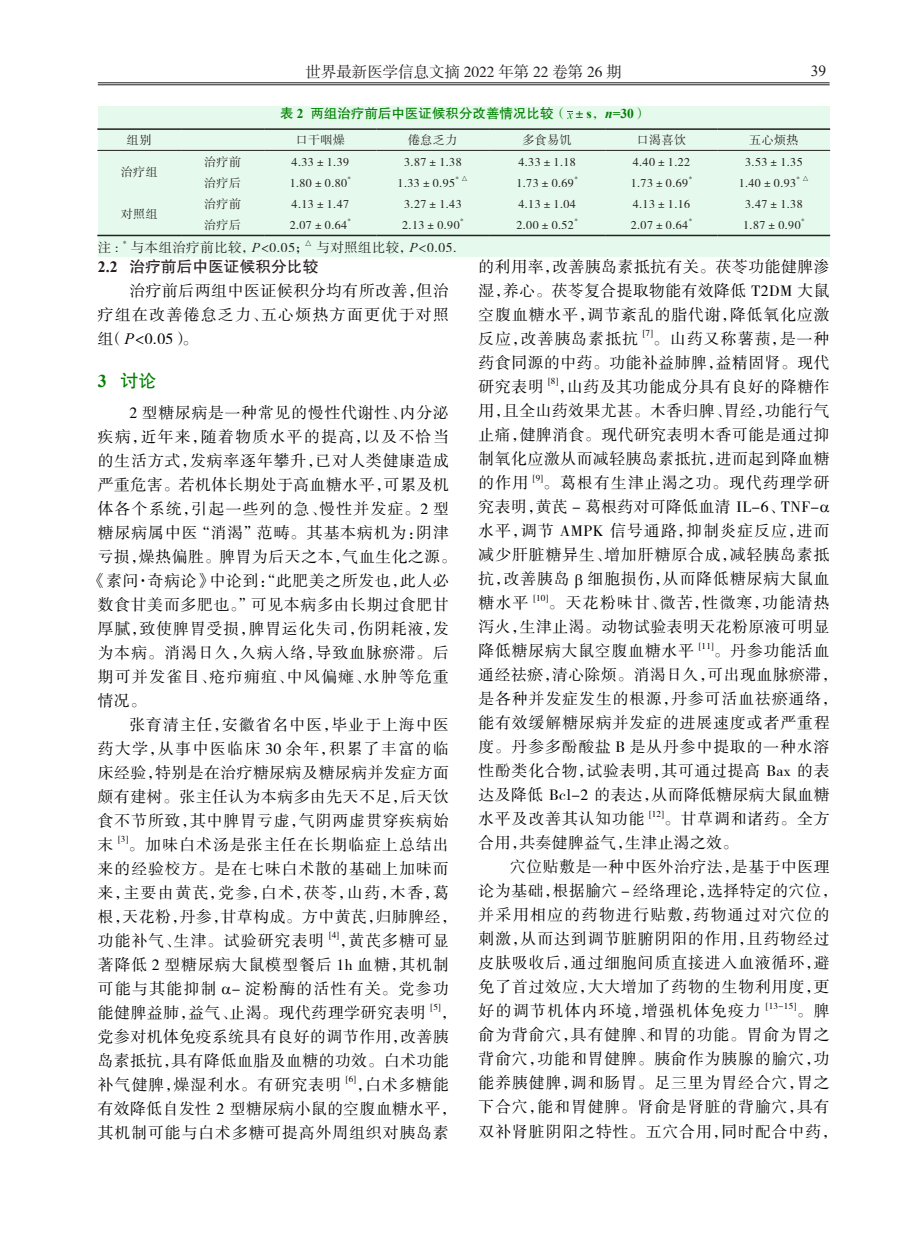
<style>
.page{position:relative;width:919px;height:1238px;background:#fff}
.page>*{position:absolute;margin:0;border:0;box-sizing:border-box;transform-origin:0 0}
._0{font:18px "FZHTK GBK1 0";color:#008000}
.正文{font:15.75px/24px "FZSSK GBK1 0";letter-spacing:.065em;color:#000;text-align:justify}
.正文-2{font:15.75px/24px "FZSSK GBK1 0";letter-spacing:.035em;color:#000}
.正文-3{font:15.75px "FZSSK GBK1 0";letter-spacing:.04em;color:#000}
.正文-4{font:15.75px "FZSSK GBK1 0";letter-spacing:.09em;color:#000}
.正文-5{font:15.75px/24px "FZSSK GBK1 0";letter-spacing:.03em;color:#000}
.正文-6{font:15.75px "FZSSK GBK1 0";letter-spacing:.045em;color:#000}
._0_0{font:15.75px "FZHTK GBK1 0";color:#231f20}
.t1{font:15.45px "FZSSJW GB1 0";color:#231f20}
.t2{font:15.45px "Times New Roman";color:#231f20}
.表格注释_通栏{font:13.5px "FZSSK GBK1 0";letter-spacing:.035em;color:#231f20}
.表标题__通栏{font:13.5px "FZHTK GBK1 0";color:#008000}
.表内文字{font:12px "FZSSK GBK1 0";letter-spacing:.04em;color:#231f20}
.正文-7{font:9.15px "FZSSK GBK1 0";letter-spacing:.03em;color:#000}
.表格注释_通栏-2{font:7.8px "FZSSK GBK1 0";color:#231f20}
.表内文字-2{font:7.05px "FZSSK GBK1 0";color:#231f20}
.s1{font-family:"Times New Roman";font-weight:700}
.s2{font-family:"FZSSK GBK1 0"}
.s3{font-family:"Times New Roman";font-weight:700;font-style:italic}
.s4{font-family:"Times New Roman";font-style:italic}
</style>
<div class="page">
<hr style="left:98px;top:82px;width:731px;height:1px;background:#231f20">
<hr style="left:98px;top:84px;width:731px;height:1px;background:#231f20">
<div style="left:98px;top:106px;width:731px;height:150px;background:#e5f9ec"></div>
<svg style="left:567px;top:113px;width:6px;height:6px"></svg>
<hr style="left:97px;top:150px;width:84px;height:1px;background:#231f20">
<hr style="left:181px;top:150px;width:83px;height:1px;background:#231f20">
<hr style="left:264px;top:150px;width:112px;height:1px;background:#231f20">
<hr style="left:376px;top:150px;width:113px;height:1px;background:#231f20">
<hr style="left:489px;top:150px;width:116px;height:1px;background:#231f20">
<hr style="left:605px;top:150px;width:112px;height:1px;background:#231f20">
<hr style="left:717px;top:150px;width:113px;height:1px;background:#231f20">
<hr style="left:97px;top:128px;width:84px;height:2px;background:#231f20">
<hr style="left:181px;top:128px;width:83px;height:2px;background:#231f20">
<hr style="left:264px;top:128px;width:112px;height:2px;background:#231f20">
<hr style="left:376px;top:128px;width:113px;height:2px;background:#231f20">
<hr style="left:489px;top:128px;width:116px;height:2px;background:#231f20">
<hr style="left:605px;top:128px;width:112px;height:2px;background:#231f20">
<hr style="left:717px;top:128px;width:113px;height:2px;background:#231f20">
<hr style="left:97px;top:235px;width:84px;height:1px;background:#231f20">
<hr style="left:181px;top:235px;width:83px;height:1px;background:#231f20">
<hr style="left:264px;top:235px;width:112px;height:1px;background:#231f20">
<hr style="left:376px;top:235px;width:113px;height:1px;background:#231f20">
<hr style="left:489px;top:235px;width:116px;height:1px;background:#231f20">
<hr style="left:605px;top:235px;width:112px;height:1px;background:#231f20">
<hr style="left:717px;top:235px;width:113px;height:1px;background:#231f20">
<p class="t1" style="left:305px;top:63px;width:318px">世界最新医学信息文摘 2022 年第 22 卷第 26 期</p>
<p class="t2" style="left:810px;top:60px;width:17px">39</p>
<p class="表标题__通栏" style="left:280px;top:106px;width:369px">表 <span class="s1">2</span> 两组治疗前后中医证候积分改善情况比较<span class="s2">（</span> ±<span class="s1">s</span><span class="s2">，</span><span class="s3">n</span><span class="s1">=30</span><span class="s2">）</span></p>
<p class="表内文字" style="left:127px;top:134px;width:26px">组别</p>
<p class="表内文字" style="left:295px;top:134px;width:51px">口干咽燥</p>
<p class="表内文字" style="left:408px;top:134px;width:51px">倦怠乏力</p>
<p class="表内文字" style="left:522px;top:134px;width:51px">多食易饥</p>
<p class="表内文字" style="left:636px;top:134px;width:51px">口渴喜饮</p>
<p class="表内文字" style="left:749px;top:134px;width:51px">五心烦热</p>
<p class="表内文字" style="left:121px;top:166px;width:38px">治疗组</p>
<p class="表内文字" style="left:204px;top:155px;width:38px">治疗前</p>
<p class="表内文字" style="left:291px;top:155px;width:59px">4.33±1.39</p>
<p class="表内文字" style="left:404px;top:155px;width:59px">3.87±1.38</p>
<p class="表内文字" style="left:518px;top:155px;width:59px">4.33±1.18</p>
<p class="表内文字" style="left:632px;top:155px;width:59px">4.40±1.22</p>
<p class="表内文字" style="left:745px;top:155px;width:59px">3.53±1.35</p>
<p class="表内文字" style="left:204px;top:176px;width:38px">治疗后</p>
<p class="表内文字" style="left:290px;top:176px;width:59px">1.80±0.80</p>
<p class="表内文字-2" style="left:455px;top:175px;width:14px">* △</p>
<p class="表内文字-2" style="left:796px;top:175px;width:14px">* △</p>
<p class="表内文字-2" style="left:347px;top:175px;width:5px">*</p>
<p class="表内文字-2" style="left:574px;top:175px;width:5px">*</p>
<p class="表内文字-2" style="left:688px;top:175px;width:5px">*</p>
<p class="表内文字" style="left:397px;top:176px;width:59px">1.33±0.95</p>
<p class="表内文字" style="left:516px;top:176px;width:59px">1.73±0.69</p>
<p class="表内文字" style="left:630px;top:176px;width:59px">1.73±0.69</p>
<p class="表内文字" style="left:738px;top:176px;width:59px">1.40±0.93</p>
<p class="表内文字" style="left:121px;top:208px;width:38px">对照组</p>
<p class="表内文字" style="left:204px;top:197px;width:38px">治疗前</p>
<p class="表内文字" style="left:291px;top:197px;width:59px">4.13±1.47</p>
<p class="表内文字" style="left:404px;top:197px;width:59px">3.27±1.43</p>
<p class="表内文字" style="left:518px;top:197px;width:59px">4.13±1.04</p>
<p class="表内文字" style="left:632px;top:197px;width:59px">4.13±1.16</p>
<p class="表内文字" style="left:745px;top:197px;width:59px">3.47±1.38</p>
<p class="表内文字" style="left:204px;top:218px;width:38px">治疗后</p>
<p class="表内文字" style="left:290px;top:218px;width:59px">2.07±0.64</p>
<p class="表内文字-2" style="left:347px;top:217px;width:5px">*</p>
<p class="表内文字-2" style="left:460px;top:217px;width:5px">*</p>
<p class="表内文字-2" style="left:574px;top:217px;width:5px">*</p>
<p class="表内文字-2" style="left:688px;top:217px;width:5px">*</p>
<p class="表内文字-2" style="left:801px;top:217px;width:5px">*</p>
<p class="表内文字" style="left:516px;top:218px;width:59px">2.00±0.52</p>
<p class="表内文字" style="left:630px;top:218px;width:59px">2.07±0.64</p>
<p class="表内文字" style="left:402px;top:218px;width:59px">2.13±0.90</p>
<p class="表内文字" style="left:743px;top:218px;width:59px">1.87±0.90</p>
<p class="表格注释_通栏" style="left:98px;top:240px;width:22px">注 :</p>
<p class="表格注释_通栏-2" style="left:123px;top:239px;width:5px">*</p>
<p class="表格注释_通栏" style="left:131px;top:240px;width:179px">与本组治疗前比较，<span class="s4">P</span>&lt;0.05；</p>
<p class="表格注释_通栏-2" style="left:304px;top:239px;width:9px">△</p>
<p class="表格注释_通栏" style="left:316px;top:240px;width:141px">与对照组比较，<span class="s4">P</span>&lt;0.05.</p>
<p class="_0_0" style="left:98px;top:258px;width:222px"><span class="s1">2.2</span> 治疗前后中医证候积分比较</p>
<p class="正文" style="left:98px;top:279px;width:352px;text-indent:32px">治疗前后两组中医证候积分均有所改善，但治疗组在改善倦怠乏力、五心烦热方面更优于对照组（<span class="s4">P</span>&lt;0.05）。</p>
<p class="_0" style="left:98px;top:371px;width:60px"><span class="s1">3</span> 讨论</p>
<p class="正文" style="left:129px;top:401px;width:321px">2 型糖尿病是一种常见的慢性代谢性、内分泌</p>
<p class="正文-4" style="left:98px;top:428px;width:352px">疾病，近年来，随着物质水平的提高，以及不恰当</p>
<p class="正文" style="left:98px;top:449px;width:352px">的生活方式，发病率逐年攀升，已对人类健康造成</p>
<p class="正文-3" style="left:98px;top:476px;width:352px">严重危害。若机体长期处于高血糖水平，可累及机</p>
<p class="正文" style="left:98px;top:497px;width:352px">体各个系统，引起一些列的急、慢性并发症。2 型</p>
<p class="正文" style="left:98px;top:521px;width:352px">糖尿病属中医“消渴”范畴。其基本病机为：阴津</p>
<p class="正文-3" style="left:98px;top:548px;width:360px">亏损，燥热偏胜。脾胃为后天之本，气血生化之源。</p>
<p class="正文-6" style="left:90px;top:572px;width:360px">《素问·奇病论》中论到：“此肥美之所发也，此人必</p>
<p class="正文" style="left:98px;top:593px;width:352px">数食甘美而多肥也。”可见本病多由长期过食肥甘</p>
<p class="正文" style="left:98px;top:617px;width:352px">厚腻，致使脾胃受损，脾胃运化失司，伤阴耗液，发</p>
<p class="正文" style="left:98px;top:641px;width:352px">为本病。消渴日久，久病入络，导致血脉瘀滞。后</p>
<p class="正文-4" style="left:98px;top:668px;width:352px">期可并发雀目、疮疖痈疽、中风偏瘫、水肿等危重</p>
<p class="正文" style="left:98px;top:689px;width:50px">情况。</p>
<p class="正文" style="left:98px;top:713px;width:352px;text-indent:32px">张育清主任，安徽省名中医，毕业于上海中医药大学，从事中医临床 30 余年，积累了丰富的临床经验，特别是在治疗糖尿病及糖尿病并发症方面颇有建树。张主任认为本病多由先天不足，后天饮食不节所致，其中脾胃亏虚，气阴两虚贯穿疾病始末</p>
<p class="正文-7" style="left:118px;top:834px;width:12px">[3]</p>
<p class="正文" style="left:98px;top:833px;width:360px;text-align:left;text-indent:31px">。加味白术汤是张主任在长期临症上总结出来的经验校方。是在七味白术散的基础上加味而来，主要由黄芪，党参，白术，茯苓，山药，木香，葛根，天花粉，丹参，甘草构成。方中黄芪，归肺脾经，功能补气、生津。试验研究表明</p>
<p class="正文-7" style="left:329px;top:930px;width:12px">[4]</p>
<p class="正文" style="left:98px;top:929px;width:352px;text-indent:241px">，黄芪多糖可显著降低 2 型糖尿病大鼠模型餐后 1h 血糖，其机制可能与其能抑制 - 淀粉酶的活性有关。党参功能健脾益肺，益气、止渴。现代药理学研究表明</p>
<p class="正文-7" style="left:430px;top:1002px;width:12px">[5]</p>
<p class="正文-2" style="left:98px;top:1001px;width:360px;text-indent:343px">，党参对机体免疫系统具有良好的调节作用，改善胰岛素抵抗，具有降低血脂及血糖的功效。白术功能补气健脾，燥湿利水。有研究表明</p>
<p class="正文-7" style="left:346px;top:1074px;width:12px">[6]</p>
<p class="正文" style="left:98px;top:1073px;width:360px;text-align:left;text-indent:258px">，白术多糖能有效降低自发性 2 型糖尿病小鼠的空腹血糖水平，其机制可能与白术多糖可提高外周组织对胰岛素</p>
<p class="正文" style="left:478px;top:255px;width:352px">的利用率，改善胰岛素抵抗有关。茯苓功能健脾渗湿，养心。茯苓复合提取物能有效降低 T2DM 大鼠空腹血糖水平，调节紊乱的脂代谢，降低氧化应激反应，改善胰岛素抵抗</p>
<p class="正文-7" style="left:642px;top:328px;width:12px">[7]</p>
<p class="正文" style="left:478px;top:327px;width:352px;text-indent:174px">。山药又称薯蓣，是一种药食同源的中药。功能补益肺脾，益精固肾。现代研究表明</p>
<p class="正文-7" style="left:548px;top:376px;width:12px">[8]</p>
<p class="正文" style="left:478px;top:375px;width:352px;text-indent:80px">，山药及其功能成分具有良好的降糖作用，且全山药效果尤甚。木香归脾、胃经，功能行气止痛，健脾消食。现代研究表明木香可能是通过抑制氧化应激从而减轻胰岛素抵抗，进而起到降血糖的作用</p>
<p class="正文-7" style="left:533px;top:472px;width:12px">[9]</p>
<p class="正文" style="left:478px;top:471px;width:352px;text-align:left;text-indent:65px">。葛根有生津止渴之功。现代药理学研究表明，黄芪 - 葛根药对可降低血清 IL-6、TNF-水平，调节 AMPK 信号通路，抑制炎症反应，进而减少肝脏糖异生、增加肝糖原合成，减轻胰岛素抵抗，改善胰岛 细胞损伤，从而降低糖尿病大鼠血糖水平</p>
<p class="正文-7" style="left:533px;top:592px;width:16px">[10]</p>
<p class="正文" style="left:478px;top:591px;width:352px;text-indent:70px">。天花粉味甘、微苦，性微寒，功能清热泻火，生津止渴。动物试验表明天花粉原液可明显降低糖尿病大鼠空腹血糖水平</p>
<p class="正文-7" style="left:698px;top:640px;width:16px">[11]</p>
<p class="正文" style="left:478px;top:639px;width:360px;text-align:left;text-indent:235px">。丹参功能活血通经祛瘀，清心除烦。消渴日久，可出现血脉瘀滞，是各种并发症发生的根源，丹参可活血祛瘀通络，能有效缓解糖尿病并发症的进展速度或者严重程度。丹参多酚酸盐 B 是从丹参中提取的一种水溶性酚类化合物，试验表明，其可通过提高 Bax 的表达及降低 Bcl-2 的表达，从而降低糖尿病大鼠血糖水平及改善其认知功能</p>
<p class="正文-7" style="left:649px;top:808px;width:16px">[12]</p>
<p class="正文-5" style="left:478px;top:807px;width:352px;text-indent:185px">。甘草调和诸药。全方合用，共奏健脾益气，生津止渴之效。</p>
<p class="正文" style="left:478px;top:855px;width:360px;text-align:left;text-indent:32px">穴位贴敷是一种中医外治疗法，是基于中医理论为基础，根据腧穴 - 经络理论，选择特定的穴位，并采用相应的药物进行贴敷，药物通过对穴位的刺激，从而达到调节脏腑阴阳的作用，且药物经过皮肤吸收后，通过细胞间质直接进入血液循环，避免了首过效应，大大增加了药物的生物利用度，更好的调节机体内环境，增强机体免疫力</p>
<p class="正文-7" style="left:765px;top:1000px;width:32px">[13-15]</p>
<p class="正文" style="left:478px;top:999px;width:360px;text-align:left;text-indent:318px">。脾俞为背俞穴，具有健脾、和胃的功能。胃俞为胃之背俞穴，功能和胃健脾。胰俞作为胰腺的腧穴，功能养胰健脾，调和肠胃。足三里为胃经合穴，胃之下合穴，能和胃健脾。肾俞是肾脏的背腧穴，具有双补肾脏阴阳之特性。五穴合用，同时配合中药，</p>
</div>
